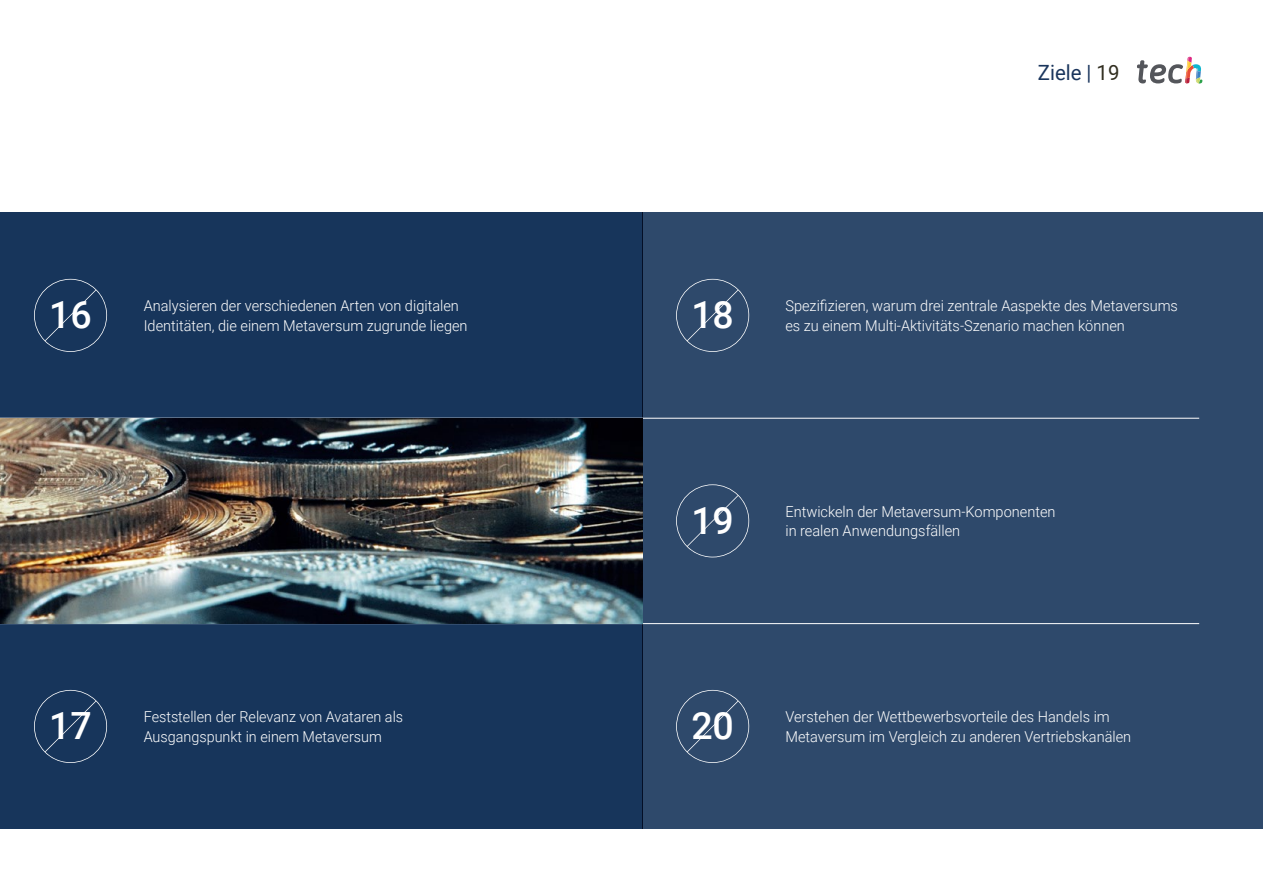
<style>
.page{position:relative;width:1263px;height:893px;background:#fff}
.page>*{position:absolute;margin:0;border:0;box-sizing:border-box;transform-origin:0 0}
.t1{font:500 37.5px "Roboto";color:#fff}
.t2{font:21px "Roboto";color:#1a355c}
.t3{font:300 15px/19.5px "Roboto";color:#fff}
.t4{font:300 15px/19.5px "Roboto";color:#fff;scale:.96 1}
.s1{color:#312e20}
</style>
<div class="page">
<svg style="left:1137px;top:57px;width:65px;height:27px"></svg>
<div style="left:0;top:623px;width:642px;height:206px;background:#17355b"></div>
<div style="left:0;top:213px;width:642px;height:205px;background:#17355b"></div>
<div style="left:642px;top:213px;width:621px;height:616px;background:#2e496b"></div>
<svg style="left:34px;top:279px;width:73px;height:73px"></svg>
<svg style="left:34px;top:690px;width:73px;height:73px"></svg>
<svg style="left:676px;top:279px;width:73px;height:73px"></svg>
<hr style="left:0;top:418px;width:1199px;height:1px;background:#fff">
<hr style="left:0;top:623px;width:1199px;height:1px;background:#fff">
<svg style="left:676px;top:484px;width:73px;height:73px"></svg>
<svg style="left:676px;top:690px;width:73px;height:73px"></svg>
<img style="left:0;top:418px;width:642px;height:205px">
<h2 class="t2" style="left:1038px;top:57px;width:83px">Ziele | <span class="s1">19</span></h2>
<h1 class="t1" style="left:49px;top:288px;width:44px">16</h1>
<p class="t3" style="left:144px;top:296px;width:325px">Analysieren der verschiedenen Arten von digitalen<br>Identitäten, die einem Metaversum zugrunde liegen</p>
<p class="t3" style="left:785px;top:296px;width:394px">Spezifizieren, warum drei zentrale Aaspekte des Metaversums es zu einem Multi-Aktivitäts-Szenario machen können</p>
<h1 class="t1" style="left:691px;top:288px;width:44px">18</h1>
<h1 class="t1" style="left:49px;top:699px;width:44px">17</h1>
<p class="t4" style="left:144px;top:707px;width:272px">Feststellen der Relevanz von Avataren als<br>Ausgangspunkt in einem Metaversum</p>
<h1 class="t1" style="left:691px;top:494px;width:44px">19</h1>
<p class="t3" style="left:785px;top:501px;width:272px">Entwickeln der Metaversum-Komponenten</p>
<p class="t3" style="left:785px;top:521px;width:176px">in realen Anwendungsfällen</p>
<h1 class="t1" style="left:691px;top:699px;width:44px">20</h1>
<p class="t3" style="left:785px;top:707px;width:326px">Verstehen der Wettbewerbsvorteile des Handels im</p>
<p class="t3" style="left:785px;top:726px;width:347px">Metaversum im Vergleich zu anderen Vertriebskanälen</p>
</div>
